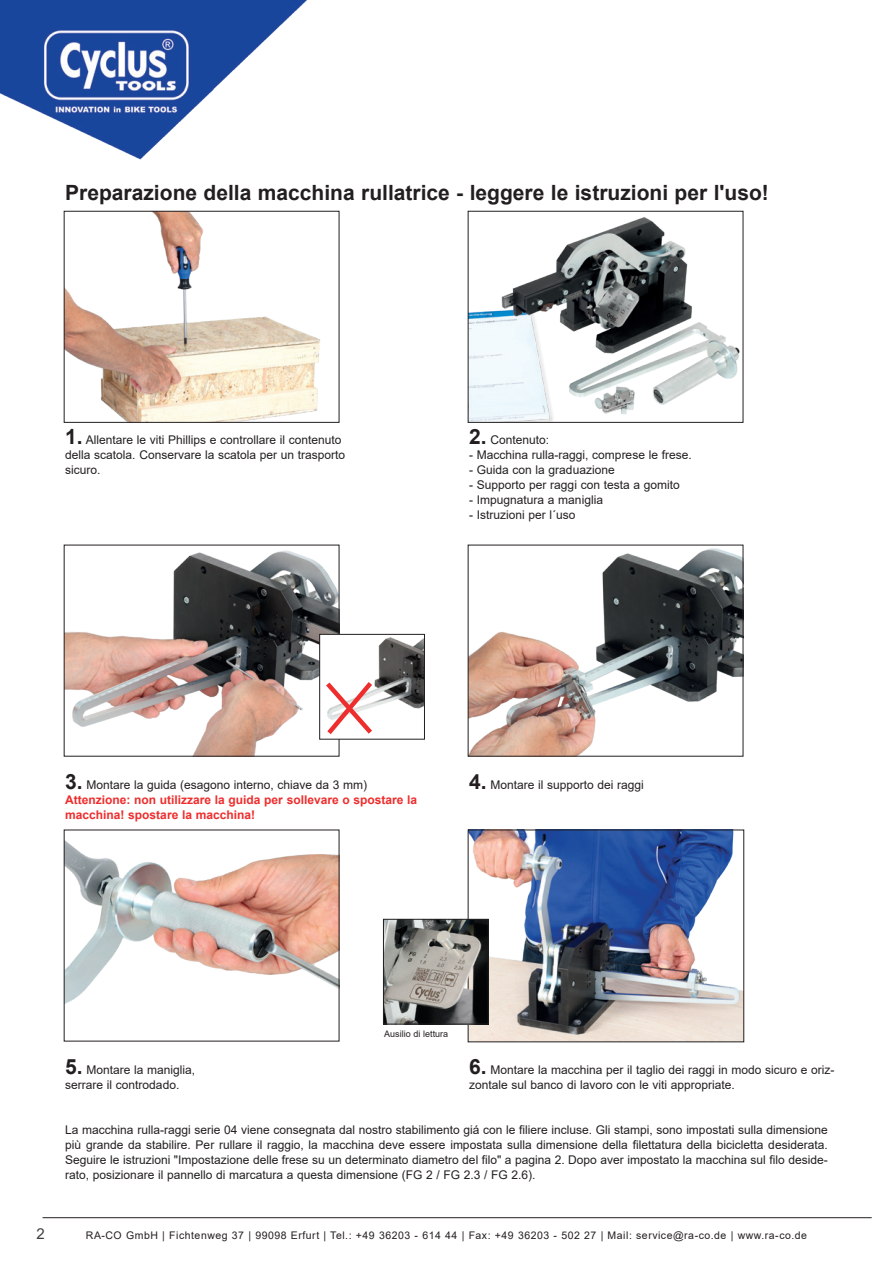
<style>
.page{position:relative;width:893px;height:1263px;background:#fff}
.page>*{position:absolute;margin:0;border:0;box-sizing:border-box;transform-origin:0 0}
.t1{font:700 21px "Arial";color:#231f20}
.t2{font:15px "Arial";color:#3e3e3f}
.t3{font:12px/15px "Arial";color:#231f20}
.t4{font:700 12px/15px "Arial";color:#ee2d2d}
.t5{font:10.5px "Arial";letter-spacing:.05em;color:#231f20}
.t6{font:9px "Arial";color:#231f20}
.s1{font-weight:700;font-size:21px}
.s2{font-size:21px;color:#231f20}
.s3{font-weight:400;color:#231f20}
</style>
<div class="page">
<img style="left:66px;top:213px;width:254px;height:208px">
<div style="left:64px;top:211px;width:275px;height:212px;border:1px solid #231f20"></div>
<img style="left:470px;top:217px;width:270px;height:204px">
<div style="left:468px;top:211px;width:275px;height:212px;border:1px solid #231f20"></div>
<img style="left:66px;top:550px;width:271px;height:204px">
<img style="left:66px;top:841px;width:271px;height:162px">
<img style="left:470px;top:548px;width:271px;height:206px">
<img style="left:470px;top:832px;width:272px;height:208px">
<img style="left:385px;top:921px;width:102px;height:101px">
<div style="left:383px;top:919px;width:106px;height:105px;border:1px solid #231f20"></div>
<img style="left:321px;top:636px;width:102px;height:73px">
<div style="left:319px;top:634px;width:106px;height:105px;border:1px solid #231f20"></div>
<img style="left:0;top:0;width:307px;height:160px">
<svg style="left:321px;top:677px;width:56px;height:62px"></svg>
<hr style="left:43px;top:1217px;width:829px;height:1px;background:#231f20">
<h1 class="t1" style="left:65px;top:178px;width:705px">Preparazione della macchina rullatrice - leggere le istruzioni per l'uso!</h1>
<p class="t3" style="left:65px;top:432px;width:281px"><span class="s1">1.</span> Allentare le viti Phillips e controllare il contenuto della scatola. Conservare la scatola per un trasporto sicuro.</p>
<p class="t3" style="left:469px;top:432px;width:81px"><span class="s1">2.</span> Contenuto:</p>
<p class="t3" style="left:469px;top:447px;width:224px">- Macchina rulla-raggi, comprese le frese.</p>
<p class="t3" style="left:469px;top:462px;width:147px">- Guida con la graduazione</p>
<p class="t3" style="left:469px;top:477px;width:212px">- Supporto per raggi con testa a gomito</p>
<p class="t3" style="left:469px;top:492px;width:135px">- Impugnatura a maniglia</p>
<p class="t3" style="left:469px;top:507px;width:108px">- Istruzioni per l´uso</p>
<p class="t4" style="left:65px;top:777px;width:353px"><span class="s2">3.</span> <span class="s3">Montare la guida (esagono interno, chiave da 3 mm)<br></span>Attenzione: non utilizzare la guida per sollevare o spostare la macchina! spostare la macchina!</p>
<p class="t3" style="left:469px;top:777px;width:176px"><span class="s1">4.</span> Montare il supporto dei raggi</p>
<p class="t6" style="left:384px;top:1027px;width:66px">Ausilio di lettura</p>
<p class="t3" style="left:65px;top:1062px;width:131px"><span class="s1">5.</span> Montare la maniglia, serrare il controdado.</p>
<p class="t3" style="left:469px;top:1062px;width:367px"><span class="s1">6.</span> Montare la macchina per il taglio dei raggi in modo sicuro e oriz&shy;zontale sul banco di lavoro con le viti appropriate.</p>
<p class="t3" style="left:65px;top:1122px;width:764px;text-align:justify">La macchina rulla-raggi serie 04 viene consegnata dal nostro stabilimento giá con le filiere incluse. Gli stampi, sono impostati sulla dimensione più grande da stabilire. Per rullare il raggio, la macchina deve essere impostata sulla dimensione della filettatura della bicicletta desiderata.<br>Seguire le istruzioni "Impostazione delle frese su un determinato diametro del filo" a pagina 2. Dopo aver impostato la macchina sul filo deside&shy;rato, posizionare il pannello di marcatura a questa dimensione (FG 2 / FG 2.3 / FG 2.6).</p>
<p class="t2" style="left:36px;top:1223px;width:10px">2</p>
<p class="t5" style="left:86px;top:1228px;width:723px">RA-CO GmbH | Fichtenweg 37 | 99098 Erfurt | Tel.: +49 36203 - 614 44 | Fax: +49 36203 - 502 27 | Mail: service@ra-co.de | www.ra-co.de</p>
</div>
